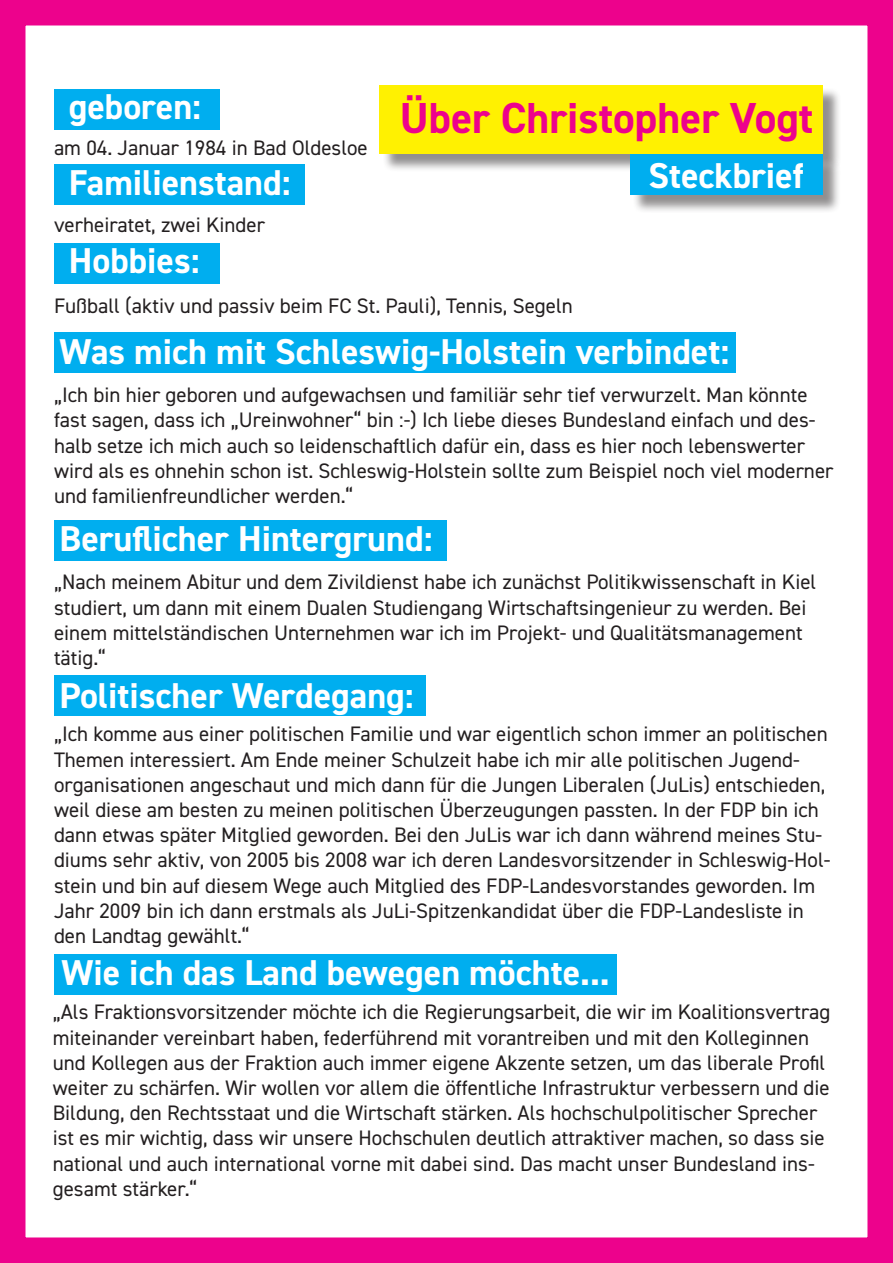
<style>
.page{position:relative;width:893px;height:1263px;background:#fff}
.page>*{position:absolute;margin:0;border:0;box-sizing:border-box;transform-origin:0 0}
.t1{font:700 43.5px "DIN2014";color:#ed028c}
.t2{font:700 36px "DIN2014";color:#fff}
.t3{font:21px/25.2px "DIN2014";color:#231f20}
</style>
<div class="page">
<div style="left:0;top:0;width:893px;height:1263px;border:26px solid #ed028c"></div>
<div style="left:382px;top:87px;width:460px;height:86px;background:#231f20;opacity:.5"></div>
<div style="left:379px;top:85px;width:444px;height:69px;background:#fff101"></div>
<div style="left:633px;top:157px;width:209px;height:56px;background:#231f20;opacity:.5"></div>
<div style="left:630px;top:154px;width:193px;height:41px;background:#00aeef"></div>
<div style="left:54px;top:89px;width:166px;height:40px;background:#00aeef"></div>
<div style="left:54px;top:165px;width:250px;height:40px;background:#00aeef"></div>
<div style="left:54px;top:243px;width:166px;height:41px;background:#00aeef"></div>
<div style="left:54px;top:333px;width:682px;height:40px;background:#00aeef"></div>
<div style="left:54px;top:520px;width:392px;height:40px;background:#00aeef"></div>
<div style="left:54px;top:675px;width:371px;height:40px;background:#00aeef"></div>
<div style="left:54px;top:955px;width:563px;height:40px;background:#00aeef"></div>
<h2 class="t2" style="left:69px;top:83px;width:134px">geboren:</h2>
<p class="t3" style="left:54px;top:135px;width:315px">am 04. Januar 1984 in Bad Oldesloe</p>
<h2 class="t2" style="left:69px;top:158px;width:223px">Familienstand:</h2>
<p class="t3" style="left:54px;top:212px;width:213px">verheiratet, zwei Kinder</p>
<h2 class="t2" style="left:69px;top:237px;width:132px">Hobbies:</h2>
<p class="t3" style="left:54px;top:293px;width:520px">Fußball (aktiv und passiv beim FC St. Pauli), Tennis, Segeln</p>
<h2 class="t2" style="left:60px;top:328px;width:671px">Was mich mit Schleswig-Holstein verbindet:</h2>
<p class="t3" style="left:54px;top:382px;width:781px">„Ich bin hier geboren und aufgewachsen und familiär sehr tief verwurzelt. Man könnte fast sagen, dass ich „Ureinwohner“ bin :-) Ich liebe dieses Bundesland einfach und des&shy;halb setze ich mich auch so leidenschaftlich dafür ein, dass es hier noch lebenswerter wird als es ohnehin schon ist. Schleswig-Holstein sollte zum Beispiel noch viel moderner und familienfreundlicher werden.“</p>
<h2 class="t2" style="left:60px;top:515px;width:375px">Beruflicher Hintergrund:</h2>
<p class="t3" style="left:54px;top:569px;width:764px">„Nach meinem Abitur und dem Zivildienst habe ich zunächst Politikwissenschaft in Kiel studiert, um dann mit einem Dualen Studiengang Wirtschaftsingenieur zu werden. Bei einem mittelständischen Unternehmen war ich im Projekt- und Qualitätsmanagement tätig.“</p>
<h2 class="t2" style="left:60px;top:672px;width:356px">Politischer Werdegang:</h2>
<p class="t3" style="left:54px;top:721px;width:778px">„Ich komme aus einer politischen Familie und war eigentlich schon immer an politischen Themen interessiert. Am Ende meiner Schulzeit habe ich mir alle politischen Jugend&shy;organisationen angeschaut und mich dann für die Jungen Liberalen (JuLis) entschieden, weil diese am besten zu meinen politischen Überzeugungen passten. In der FDP bin ich dann etwas später Mitglied geworden. Bei den JuLis war ich dann während meines Stu&shy;diums sehr aktiv, von 2005 bis 2008 war ich deren Landesvorsitzender in Schleswig-Hol&shy;stein und bin auf diesem Wege auch Mitglied des FDP-Landesvorstandes geworden. Im Jahr 2009 bin ich dann erstmals als JuLi-Spitzenkandidat über die FDP-Landesliste in den Landtag gewählt.“</p>
<h2 class="t2" style="left:61px;top:948px;width:550px">Wie ich das Land bewegen möchte...</h2>
<p class="t3" style="left:53px;top:999px;width:779px">„Als Fraktionsvorsitzender möchte ich die Regierungsarbeit, die wir im Koalitionsvertrag miteinander vereinbart haben, federführend mit vorantreiben und mit den Kolleginnen und Kollegen aus der Fraktion auch immer eigene Akzente setzen, um das liberale Profil weiter zu schärfen. Wir wollen vor allem die öffentliche Infrastruktur verbessern und die Bildung, den Rechtsstaat und die Wirtschaft stärken. Als hochschulpolitischer Sprecher ist es mir wichtig, dass wir unsere Hochschulen deutlich attraktiver machen, so dass sie national und auch international vorne mit dabei sind. Das macht unser Bundesland ins&shy;gesamt stärker.“</p>
<h1 class="t1" style="left:400px;top:89px;width:415px">Über Christopher Vogt</h1>
<h2 class="t2" style="left:648px;top:151px;width:157px">Steckbrief</h2>
</div>
